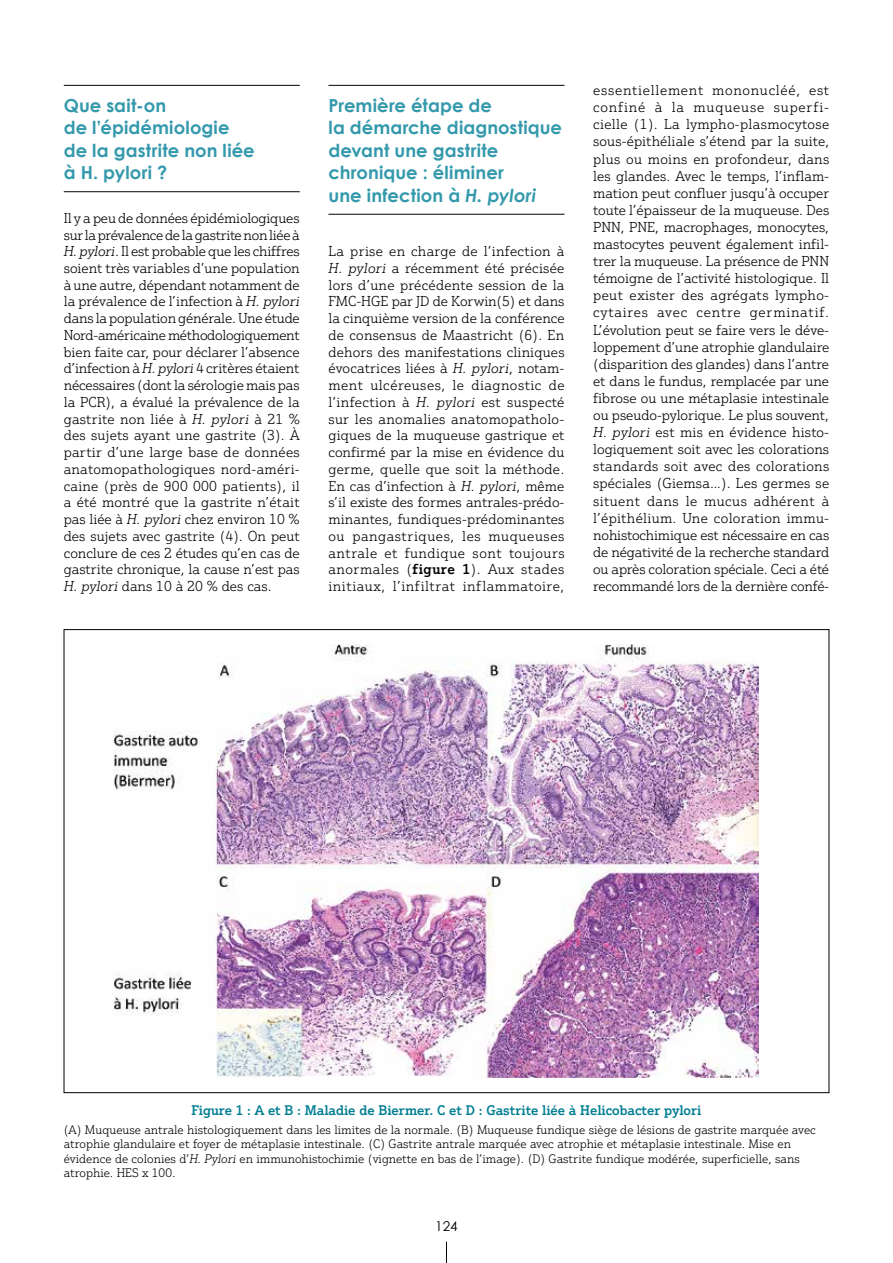
<style>
.page{position:relative;width:893px;height:1263px;background:#fff}
.page>*{position:absolute;margin:0;border:0;box-sizing:border-box;transform-origin:0 0}
.t1{font:700 18px/22.5px "Century Gothic";letter-spacing:.005em;color:#3499ac}
.t2{font:300 13.95px/16.8px "Justus Pro";color:#000;text-align:justify}
.t3{font:500 13.5px "Justus Pro";color:#007e92}
.t4{font:13.5px "Century Gothic";color:#000}
.t5{font:300 12px/14.4px "Justus Pro";color:#000}
.s1{font-style:italic}
.s2{font-weight:500}
</style>
<div class="page">
<svg style="left:446px;top:1242px;width:1px;height:21px"></svg>
<hr style="left:64px;top:85px;width:236px;height:1px;background:#000">
<hr style="left:64px;top:191px;width:236px;height:1px;background:#000">
<hr style="left:328px;top:85px;width:236px;height:1px;background:#000">
<hr style="left:328px;top:214px;width:236px;height:1px;background:#000">
<img style="left:113px;top:644px;width:645px;height:434px">
<p class="t1" style="left:64px;top:93px;width:193px">Que sait-on<br>de l’épidémiologie de la gastrite non liée à H. pylori ?</p>
<p class="t2" style="left:64px;top:209px;width:238px">Il y a peu de données épidémiologiques sur la prévalence de la gastrite non liée à <span class="s1">H. pylori</span>. Il est probable que les chiffres soient très variables d’une population à une autre, dépendant notamment de la prévalence de l’infection à <span class="s1">H. pylori </span>dans la population générale. Une étude Nord-américaine méthodologiquement bien faite car, pour déclarer l’absence d’infection à <span class="s1">H. pylori</span> 4 critères étaient nécessaires (dont la sérologie mais pas la PCR), a évalué la prévalence de la gastrite non liée à <span class="s1">H. pylori</span> à 21 % des sujets ayant une gastrite (3). À partir d’une large base de données anatomopathologiques nord-améri&shy;caine (près de 900 000 patients), il a été montré que la gastrite n’était pas liée à <span class="s1">H. pylori</span> chez environ 10 % des sujets avec gastrite (4). On peut conclure de ces 2 études qu’en cas de gastrite chronique, la cause n’est pas <span class="s1">H. pylori</span> dans 10 à 20 % des cas.</p>
<p class="t1" style="left:328px;top:93px;width:235px">Première étape de<br>la démarche diagnostique devant une gastrite chronique : éliminer<br>une infection à <span class="s1">H. pylori</span></p>
<p class="t2" style="left:328px;top:243px;width:238px">La prise en charge de l’infection à <span class="s1">H. pylori</span> a récemment été précisée lors d’une précédente session de la FMC-HGE par JD de Korwin(5) et dans la cinquième version de la conférence de consensus de Maastricht (6). En dehors des manifestations cliniques évocatrices liées à <span class="s1">H. pylori</span>, notam&shy;ment ulcéreuses, le diagnostic de l’infection à <span class="s1">H. pylori</span> est suspecté sur les anomalies anatomopatholo&shy;giques de la muqueuse gastrique et confirmé par la mise en évidence du germe, quelle que soit la méthode.<br>En cas d’infection à <span class="s1">H. pylori</span>, même s’il existe des formes antrales-prédo&shy;minantes, fundiques-prédominantes ou pangastriques, les muqueuses antrale et fundique sont toujours anormales (<span class="s2">figure 1</span>). Aux stades initiaux, l’infiltrat inflammatoire,</p>
<p class="t2" style="left:593px;top:81px;width:238px">essentiellement mononucléé, est confiné à la muqueuse superfi&shy;cielle (1). La lympho-plasmocytose sous-épithéliale s’étend par la suite, plus ou moins en profondeur, dans les glandes. Avec le temps, l’inflam&shy;mation peut confluer jusqu’à occuper toute l’épaisseur de la muqueuse. Des PNN, PNE, macrophages, monocytes, mastocytes peuvent également infil&shy;trer la muqueuse. La présence de PNN témoigne de l’activité histologique. Il peut exister des agrégats lympho&shy;cytaires avec centre germinatif.<br>L’évolution peut se faire vers le déve&shy;loppement d’une atrophie glandulaire (disparition des glandes) dans l’antre et dans le fundus, remplacée par une fibrose ou une métaplasie intestinale ou pseudo-pylorique. Le plus souvent, <span class="s1">H. pylori</span> est mis en évidence histo&shy;logiquement soit avec les colorations standards soit avec des colorations spéciales (Giemsa…). Les germes se situent dans le mucus adhérent à l’épithélium. Une coloration immu&shy;nohistochimique est nécessaire en cas de négativité de la recherche standard ou après coloration spéciale. Ceci a été recommandé lors de la dernière confé-</p>
<p class="t3" style="left:192px;top:1102px;width:511px">Figure 1 : A et B : Maladie de Biermer. C et D : Gastrite liée à Helicobacter pylori</p>
<p class="t5" style="left:64px;top:1122px;width:754px">(A) Muqueuse antrale histologiquement dans les limites de la normale. (B) Muqueuse fundique siège de lésions de gastrite marquée avec atrophie glandulaire et foyer de métaplasie intestinale. (C) Gastrite antrale marquée avec atrophie et métaplasie intestinale. Mise en évidence de colonies d’<span class="s1">H. Pylori</span> en immunohistochimie (vignette en bas de l’image). (D) Gastrite fundique modérée, superficielle, sans atrophie. HES x 100.</p>
<p class="t4" style="left:435px;top:1216px;width:24px">124</p>
</div>
